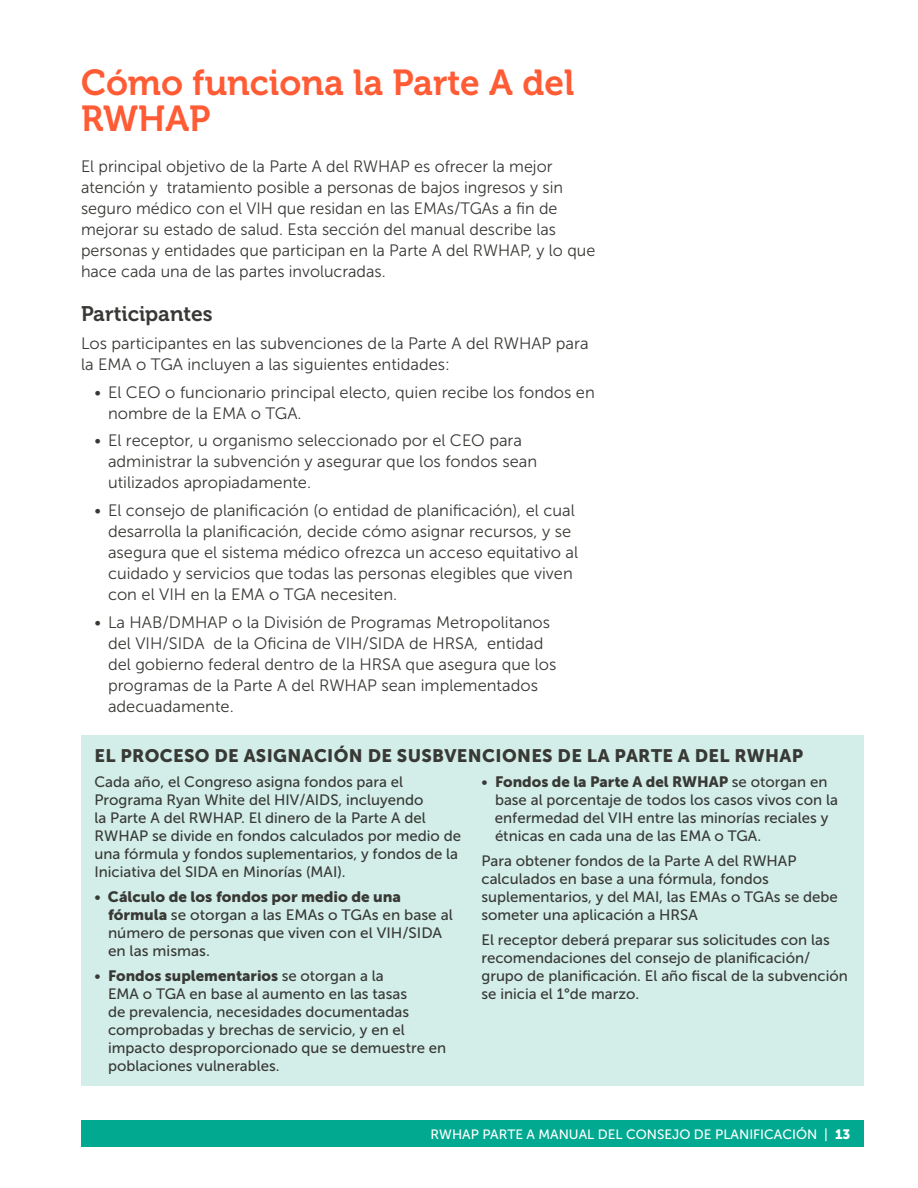
<style>
.page{position:relative;width:918px;height:1188px;background:#fff}
.page>*{position:absolute;margin:0;border:0;box-sizing:border-box;transform-origin:0 0}
.t1{font:36px/36px "Museo 700";color:#ff5b35}
.t2{font:21px "Museo 700";color:#383935}
.t3{font:18px "Museo Sans 900";letter-spacing:.02em;color:#383935}
.t4{font:16.5px/21px "Museo Sans 300";color:#383935}
.t5{font:15px/18px "Museo Sans 500";color:#383935}
.t6{font:15px "Museo Sans 900";color:#383935}
.t7{font:13.5px "Museo Sans 500";color:#fff}
.s1{font-family:"Museo Sans 500"}
.s2{font-family:"Museo Sans 900"}
</style>
<div class="page">
<div style="left:81px;top:1120px;width:783px;height:28px;background:#00a990"></div>
<div style="left:81px;top:735px;width:783px;height:351px;background:#d3eee9"></div>
<h1 class="t1" style="left:81px;top:65px;width:495px">Cómo funciona la Parte A del<br>RWHAP</h1>
<p class="t4" style="left:81px;top:156px;width:516px">El principal objetivo de la Parte A del RWHAP es ofrecer la mejor atención y tratamiento posible a personas de bajos ingresos y sin seguro médico con el VIH que residan en las EMAs/TGAs a fin de mejorar su estado de salud. Esta sección del manual describe las personas y entidades que participan en la Parte A del RWHAP, y lo que hace cada una de las partes involucradas.</p>
<p class="t2" style="left:81px;top:302px;width:133px">Participantes</p>
<p class="t4" style="left:81px;top:333px;width:509px">Los participantes en las subvenciones de la Parte A del RWHAP para la EMA o TGA incluyen a las siguientes entidades:</p>
<p class="t4" style="left:108px;top:381px;width:488px;text-indent:-14px">• El CEO o funcionario principal electo, quien recibe los fondos en nombre de la EMA o TGA.</p>
<p class="t4" style="left:108px;top:430px;width:431px;text-indent:-14px">• El receptor, u organismo seleccionado por el CEO para administrar la subvención y asegurar que los fondos sean utilizados apropiadamente.</p>
<p class="t4" style="left:108px;top:500px;width:472px;text-indent:-14px">• El consejo de planificación (o entidad de planificación), el cual desarrolla la planificación, decide cómo asignar recursos, y se asegura que el sistema médico ofrezca un acceso equitativo al cuidado y servicios que todas las personas elegibles que viven con el VIH en la EMA o TGA necesiten.</p>
<p class="t4" style="left:108px;top:612px;width:450px;text-indent:-14px">• La HAB/DMHAP o la División de Programas Metropolitanos del VIH/SIDA de la Oficina de VIH/SIDA de HRSA, entidad del gobierno federal dentro de la HRSA que asegura que los programas de la Parte A del RWHAP sean implementados adecuadamente.</p>
<p class="t3" style="left:94px;top:746px;width:710px">EL PROCESO DE ASIGNACIÓN DE SUSBVENCIONES DE LA PARTE A DEL RWHAP</p>
<p class="t5" style="left:94px;top:773px;width:310px">Cada año, el Congreso asigna fondos para el</p>
<p class="t6" style="left:482px;top:773px;width:347px"><span class="s1">•</span> Fondos de la Parte A del RWHAP <span class="s1">se otorgan en</span></p>
<p class="t5" style="left:94px;top:791px;width:331px">Programa Ryan White del HIV/AIDS, incluyendo</p>
<p class="t5" style="left:495px;top:791px;width:344px">base al porcentaje de todos los casos vivos con la</p>
<p class="t5" style="left:94px;top:809px;width:333px">la Parte A del RWHAP. El dinero de la Parte A del</p>
<p class="t5" style="left:495px;top:809px;width:335px">enfermedad del VIH entre las minorías reciales y</p>
<p class="t5" style="left:94px;top:827px;width:368px">RWHAP se divide en fondos calculados por medio de</p>
<p class="t5" style="left:495px;top:827px;width:268px">étnicas en cada una de las EMA o TGA.</p>
<p class="t5" style="left:94px;top:845px;width:365px">una fórmula y fondos suplementarios, y fondos de la</p>
<p class="t5" style="left:482px;top:852px;width:317px">Para obtener fondos de la Parte A del RWHAP</p>
<p class="t5" style="left:94px;top:863px;width:253px">Iniciativa del SIDA en Minorías (MAI).</p>
<p class="t5" style="left:482px;top:870px;width:289px">calculados en base a una fórmula, fondos</p>
<p class="t6" style="left:94px;top:888px;width:308px"><span class="s1">•</span> Cálculo de los fondos por medio de una</p>
<p class="t5" style="left:482px;top:888px;width:358px">suplementarios, y del MAI, las EMAs o TGAs se debe</p>
<p class="t5" style="left:108px;top:906px;width:346px"><span class="s2">fórmula</span> se otorgan a las EMAs o TGAs en base al</p>
<p class="t5" style="left:482px;top:906px;width:218px">someter una aplicación a HRSA</p>
<p class="t5" style="left:108px;top:924px;width:336px">número de personas que viven con el VIH/SIDA</p>
<p class="t5" style="left:482px;top:931px;width:350px">El receptor deberá preparar sus solicitudes con las</p>
<p class="t5" style="left:108px;top:942px;width:104px">en las mismas.</p>
<p class="t5" style="left:482px;top:949px;width:330px">recomendaciones del consejo de planificación/</p>
<p class="t6" style="left:94px;top:967px;width:291px"><span class="s1">•</span> Fondos suplementarios <span class="s1">se otorgan a la</span></p>
<p class="t5" style="left:482px;top:967px;width:368px">grupo de planificación. El año fiscal de la subvención</p>
<p class="t5" style="left:108px;top:985px;width:301px">EMA o TGA en base al aumento en las tasas</p>
<p class="t5" style="left:481px;top:985px;width:159px">se inicia el 1°de marzo.</p>
<p class="t5" style="left:108px;top:1003px;width:340px">de prevalencia, necesidades documentadas comprobadas y brechas de servicio, y en el impacto desproporcionado que se demuestre en poblaciones vulnerables.</p>
<p class="t7" style="left:431px;top:1127px;width:421px">RWHAP PARTE A MANUAL DEL CONSEJO DE PLANIFICACIÓN | <span class="s2">13</span></p>
</div>
